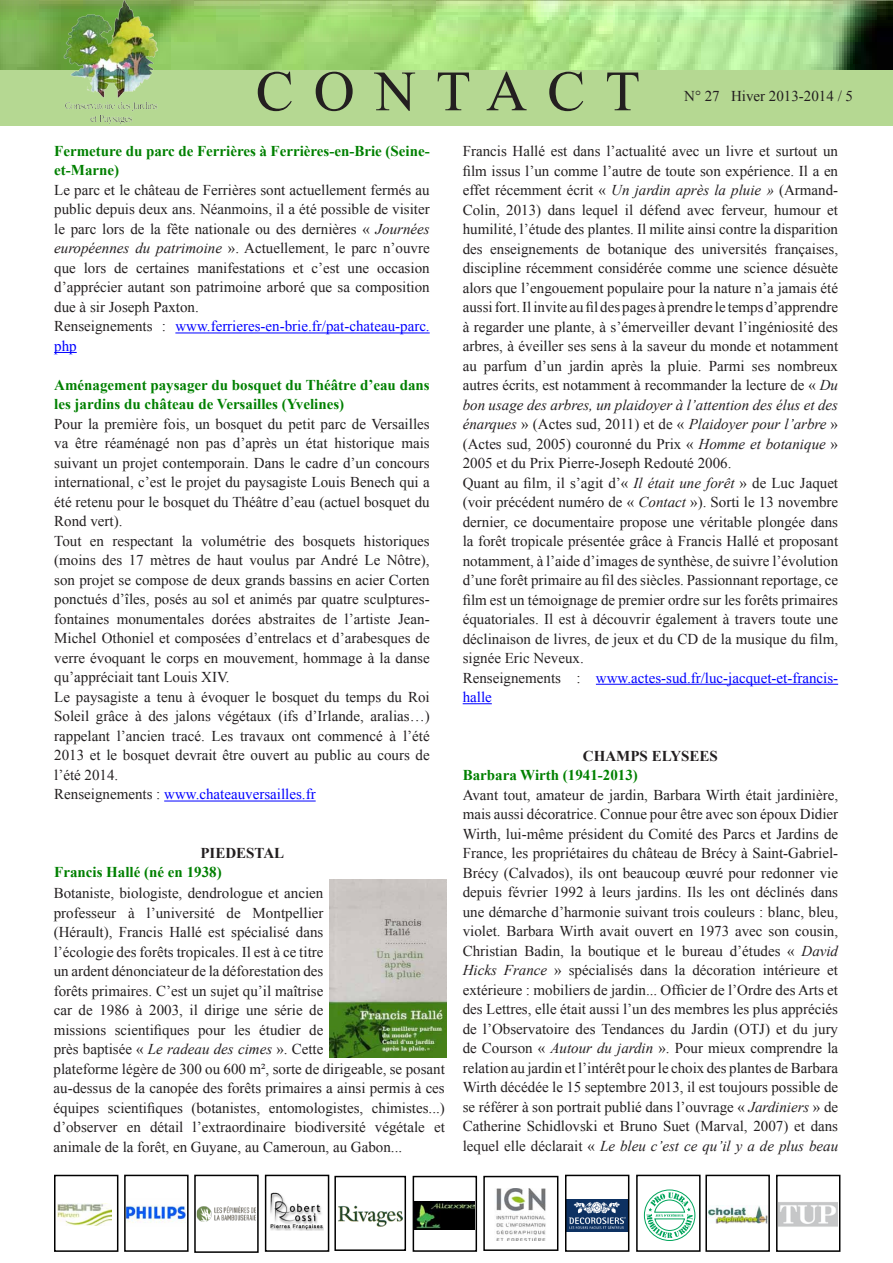
<style>
.page{position:relative;width:893px;height:1263px;background:#fff}
.page>*{position:absolute;margin:0;border:0;box-sizing:border-box;transform-origin:0 0}
.t1{font:57px "Times New Roman";letter-spacing:.35em;color:#231f20}
.Body_Text_2{font:15px/19.5px "Times New Roman";color:#231f20;text-align:justify}
.t2{font:700 15px/19.5px "Times New Roman";color:#008000}
.t3{font:15px/19.5px "Times New Roman";color:#00f}
.t4{font:700 15px "Times New Roman";color:#231f20}
.s1{font-style:italic}
.s2{color:#231f20}
.s3{color:#1e1e1e}
</style>
<div class="page">
<div style="left:636px;top:1175px;width:65px;height:77px;border:2px solid #000"></div>
<div style="left:0;top:70px;width:893px;height:55px;background:#b5d892"></div>
<img style="left:0;top:0;width:893px;height:70px">
<img style="left:54px;top:0;width:120px;height:126px">
<img style="left:708px;top:1205px;width:59px;height:18px">
<img style="left:197px;top:1206px;width:59px;height:15px">
<img style="left:270px;top:1192px;width:54px;height:38px">
<img style="left:338px;top:1205px;width:65px;height:21px">
<img style="left:779px;top:1202px;width:58px;height:25px">
<img style="left:496px;top:1188px;width:50px;height:53px">
<img style="left:416px;top:1202px;width:58px;height:28px">
<img style="left:568px;top:1200px;width:58px;height:31px">
<img style="left:58px;top:1204px;width:53px;height:21px">
<div style="left:776px;top:1175px;width:64px;height:77px;border:2px solid #000"></div>
<div style="left:124px;top:1175px;width:65px;height:77px;border:2px solid #000"></div>
<div style="left:194px;top:1175px;width:65px;height:78px;border:2px solid #000"></div>
<div style="left:265px;top:1175px;width:64px;height:77px;border:2px solid #000"></div>
<div style="left:334px;top:1176px;width:72px;height:75px;border:2px solid #000"></div>
<div style="left:413px;top:1176px;width:64px;height:76px;border:2px solid #000"></div>
<div style="left:483px;top:1176px;width:75px;height:75px;border:2px solid #000"></div>
<div style="left:54px;top:1175px;width:64px;height:77px;border:2px solid #000"></div>
<div style="left:565px;top:1175px;width:64px;height:77px;border:2px solid #000"></div>
<div style="left:705px;top:1175px;width:65px;height:77px;border:2px solid #000"></div>
<img style="left:126px;top:1198px;width:60px;height:29px">
<div style="left:644px;top:1190px;width:51px;height:51px;border:1px solid #00a55c;border-radius:50%"></div>
<svg style="left:647px;top:1192px;width:46px;height:46px"></svg>
<hr style="left:596px;top:684px;width:242px;height:1px;background:#00f">
<svg style="left:463px;top:703px;width:29px;height:1px"></svg>
<hr style="left:175px;top:333px;width:255px;height:1px;background:#00f">
<svg style="left:54px;top:352px;width:23px;height:1px"></svg>
<hr style="left:164px;top:801px;width:152px;height:1px;background:#00f">
<img style="left:329px;top:879px;width:118px;height:179px">
<h1 class="t1" style="left:256px;top:53px;width:386px">CONTACT</h1>
<p class="Body_Text_2" style="left:684px;top:86px;width:170px">N° 27 Hiver 2013-2014 / 5</p>
<p class="t2" style="left:54px;top:141px;width:377px">Fermeture du parc de Ferrières à Ferrières-en-Brie (Seine&shy;et-Marne)</p>
<p class="Body_Text_2" style="left:54px;top:180px;width:377px">Le parc et le château de Ferrières sont actuellement fermés au public depuis deux ans. Néanmoins, il a été possible de visiter le parc lors de la fête nationale ou des dernières « <span class="s1">Journées européennes du patrimoine</span> ». Actuellement, le parc n’ouvre que lors de certaines manifestations et c’est une occasion d’apprécier autant son patrimoine arboré que sa composition due à sir Joseph Paxton.</p>
<p class="t3" style="left:54px;top:316px;width:377px"><span class="s2">Renseignements :</span> www.ferrieres-en-brie.fr/pat-chateau-parc. php</p>
<p class="t2" style="left:54px;top:375px;width:377px">Aménagement paysager du bosquet du Théâtre d’eau dans les jardins du château de Versailles (Yvelines)</p>
<p class="Body_Text_2" style="left:54px;top:414px;width:377px">Pour la première fois, un bosquet du petit parc de Versailles va être réaménagé non pas d’après un état historique mais suivant un projet contemporain. Dans le cadre d’un concours international, c’est le projet du paysagiste Louis Benech qui a été retenu pour le bosquet du Théâtre d’eau (actuel bosquet du Rond vert).</p>
<p class="Body_Text_2" style="left:54px;top:531px;width:377px">Tout en respectant la volumétrie des bosquets historiques (moins des 17 mètres de haut voulus par André Le Nôtre), son projet se compose de deux <span class="s3">grands bassins</span> en acier Corten <span class="s3">ponctués d’îles,</span> posés au sol et animés par quatre sculptures&shy;fontaines monumentales dorées abstraites de l’artiste Jean-Michel Othoniel et composées d’entrelacs et d’arabesques de verre évoquant le corps en mouvement, hommage à la danse qu’appréciait tant Louis XIV.</p>
<p class="Body_Text_2" style="left:54px;top:687px;width:377px">Le paysagiste a tenu à évoquer le bosquet du temps du Roi Soleil grâce à des jalons végétaux (ifs d’Irlande, aralias…) rappelant l’ancien tracé. Les travaux ont commencé à l’été 2013 et le bosquet devrait être ouvert au public au cours de l’été 2014.</p>
<p class="t3" style="left:54px;top:784px;width:263px"><span class="s2">Renseignements :</span> www.chateauversailles.fr</p>
<p class="t4" style="left:200px;top:842px;width:85px">PIEDESTAL</p>
<p class="t2" style="left:54px;top:862px;width:169px">Francis Hallé (né en 1938)</p>
<p class="Body_Text_2" style="left:54px;top:883px;width:271px">Botaniste, biologiste, dendrologue et ancien professeur à l’université de Montpellier (Hérault), Francis Hallé est spécialisé dans l’écologie des forêts tropicales. Il est à ce titre un ardent dénonciateur de la déforestation des forêts primaires. C’est un sujet qu’il maîtrise car de 1986 à 2003, il dirige une série de missions scientifiques pour les étudier de près baptisée « <span class="s1">Le radeau des cimes</span> ». Cette</p>
<p class="Body_Text_2" style="left:54px;top:1058px;width:393px">plateforme légère de 300 ou 600 m², sorte de dirigeable, se posant au-dessus de la canopée des forêts primaires a ainsi permis à ces équipes scientifiques (botanistes, entomologistes, chimistes...) d’observer en détail l’extraordinaire biodiversité végétale et animale de la forêt, en Guyane, au Cameroun, au Gabon...</p>
<p class="Body_Text_2" style="left:463px;top:141px;width:377px">Francis Hallé est dans l’actualité avec un livre et surtout un film issus l’un comme l’autre de toute son expérience. Il a en effet récemment écrit « <span class="s1">Un jardin après la pluie »</span> (Armand-Colin, 2013) dans lequel il défend avec ferveur, humour et humilité, l’étude des plantes. Il milite ainsi contre la disparition des enseignements de botanique des universités françaises, discipline récemment considérée comme une science désuète alors que l’engouement populaire pour la nature n’a jamais été aussi fort. Il invite au fil des pages à prendre le temps d’apprendre à regarder une plante, à s’émerveiller devant l’ingéniosité des arbres, à éveiller ses sens à la saveur du monde et notamment au parfum d’un jardin après la pluie. Parmi ses nombreux autres écrits, est notamment à recommander la lecture de « <span class="s1">Du bon usage des arbres, un plaidoyer à l’attention des élus et des énarques</span> » (Actes sud, 2011) et de « <span class="s1">Plaidoyer pour l’arbre</span> » (Actes sud, 2005) couronné du Prix « <span class="s1">Homme et botanique</span> » 2005 et du Prix Pierre-Joseph Redouté 2006.</p>
<p class="Body_Text_2" style="left:463px;top:473px;width:377px">Quant au film, il s’agit d’« <span class="s1">Il était une forêt</span> » de Luc Jaquet (voir précédent numéro de « <span class="s1">Contact</span> »). Sorti le 13 novembre dernier, ce documentaire propose une véritable plongée dans la forêt tropicale présentée grâce à Francis Hallé et proposant notamment, à l’aide d’images de synthèse, de suivre l’évolution d’une forêt primaire au fil des siècles. Passionnant reportage, ce film est un témoignage de premier ordre sur les forêts primaires équatoriales. Il est à découvrir également à travers toute une déclinaison de livres, de jeux et du CD de la musique du film, signée Eric Neveux.</p>
<p class="t3" style="left:463px;top:668px;width:377px"><span class="s2">Renseignements :</span> www.actes-sud.fr/luc-jacquet-et-francis&shy;halle</p>
<p class="t4" style="left:583px;top:745px;width:136px">CHAMPS ELYSEES</p>
<p class="t2" style="left:463px;top:765px;width:177px">Barbara Wirth (1941-2013)</p>
<p class="Body_Text_2" style="left:463px;top:785px;width:377px">Avant tout, amateur de jardin, Barbara Wirth était jardinière, mais aussi décoratrice. Connue pour être avec son époux Didier Wirth, lui-même président du Comité des Parcs et Jardins de France, les propriétaires du château de Brécy à Saint-Gabriel-Brécy (Calvados), ils ont beaucoup œuvré pour redonner vie depuis février 1992 à leurs jardins. Ils les ont déclinés dans une démarche d’harmonie suivant trois couleurs : blanc, bleu, violet. Barbara Wirth avait ouvert en 1973 avec son cousin, Christian Badin, la boutique et le bureau d’études « <span class="s1">David Hicks France</span> » spécialisés dans la décoration intérieure et extérieure : mobiliers de jardin... Officier de l’Ordre des Arts et des Lettres, elle était aussi l’un des membres les plus appréciés de l’Observatoire des Tendances du Jardin (OTJ) et du jury de Courson « <span class="s1">Autour du jardin</span> ». Pour mieux comprendre la relation au jardin et l’intérêt pour le choix des plantes de Barbara Wirth décédée le 15 septembre 2013, il est toujours possible de se référer à son portrait publié dans l’ouvrage « <span class="s1">Jardiniers</span> » de Catherine Schidlovski et Bruno Suet (Marval, 2007) et dans lequel elle déclarait « <span class="s1">Le bleu c’est ce qu’il y a de plus beau</span></p>
</div>
